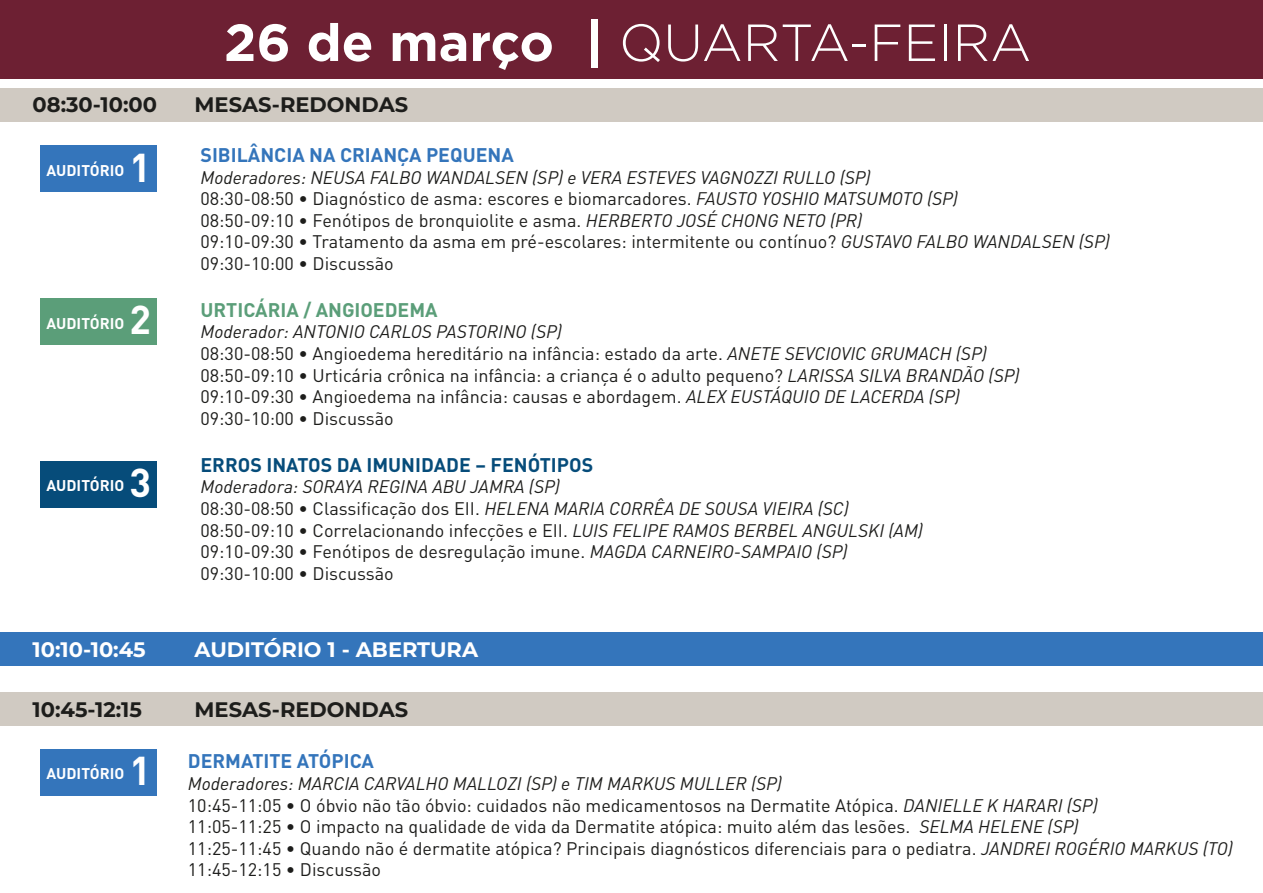
<style>
.page{position:relative;width:1263px;height:893px;background:#fff}
.page>*{position:absolute;margin:0;border:0;box-sizing:border-box;transform-origin:0 0}
.t1{font:300 52.05px "Gotham";color:#fff}
.t2{font:700 39.75px "DIN";color:#fff}
.t3{font:700 21px "Montserrat";color:#1d1d1b}
.t4{font:700 21px "Montserrat";color:#fff}
.t5{font:700 19.5px "DIN Pro";color:#3475bb}
.t6{font:700 19.5px "DIN Pro";color:#064c7a}
.t7{font:700 19.5px "DIN Pro";color:#5b9e79}
.t8{font:18px/21.6px "DIN Pro";color:#1d1d1b}
.t9{font:italic 18px/21.6px "DIN";color:#1d1d1b}
.t10{font:700 15.3px "DIN Pro";color:#fff}
.s1{font-weight:700}
.s2{font-family:"DIN";font-style:italic}
.s3{font-family:"DIN Pro";font-style:normal}
.s4{font-family:"DIN";font-size:39.75px;color:#fff}
</style>
<div class="page">
<div style="left:0;top:88px;width:1263px;height:33px;background:#d0cac2"></div>
<div style="left:0;top:0;width:1263px;height:79px;background:#6d2033"></div>
<div style="left:40px;top:146px;width:116px;height:46px;background:#3475bb"></div>
<div style="left:40px;top:299px;width:116px;height:46px;background:#5b9e79"></div>
<div style="left:40px;top:461px;width:116px;height:46px;background:#064c7a"></div>
<div style="left:40px;top:749px;width:116px;height:47px;background:#3475bb"></div>
<div style="left:0;top:692px;width:1263px;height:34px;background:#d0cac2"></div>
<div style="left:0;top:632px;width:1263px;height:34px;background:#3475bb"></div>
<h1 class="t1" style="left:224px;top:10px;width:809px"><span class="s1">26 de março |</span> QUARTA-FEIRA</h1>
<p class="t3" style="left:33px;top:90px;width:126px">08:30-10:00</p>
<p class="t3" style="left:195px;top:90px;width:215px">MESAS-REDONDAS</p>
<p class="t10" style="left:46px;top:160px;width:79px">AUDITÓRIO</p>
<h2 class="t2" style="left:129px;top:141px;width:23px">1</h2>
<p class="t10" style="left:46px;top:313px;width:79px">AUDITÓRIO</p>
<h2 class="t2" style="left:129px;top:294px;width:23px">2</h2>
<p class="t10" style="left:46px;top:475px;width:79px">AUDITÓRIO</p>
<h2 class="t2" style="left:129px;top:456px;width:23px">3</h2>
<p class="t5" style="left:200px;top:142px;width:315px">SIBILÂNCIA NA CRIANÇA PEQUENA</p>
<p class="t9" style="left:200px;top:166px;width:672px">Moderadores: NEUSA FALBO WANDALSEN (SP) e VERA ESTEVES VAGNOZZI RULLO (SP)</p>
<p class="t8" style="left:200px;top:187px;width:911px">08:30-08:50 • Diagnóstico de asma: escores e biomarcadores. <span class="s2">FAUSTO YOSHIO MATSUMOTO (SP)<br></span>08:50-09:10 • Fenótipos de bronquiolite e asma. <span class="s2">HERBERTO JOSÉ CHONG NETO (PR)<br></span>09:10-09:30 • Tratamento da asma em pré-escolares: intermitente ou contínuo? <span class="s2">GUSTAVO FALBO WANDALSEN (SP)<br></span>09:30-10:00 • Discussão</p>
<p class="t7" style="left:200px;top:297px;width:239px">URTICÁRIA / ANGIOEDEMA</p>
<p class="t9" style="left:200px;top:321px;width:363px">Moderador: ANTONIO CARLOS PASTORINO (SP)</p>
<p class="t8" style="left:200px;top:342px;width:821px">08:30-08:50 • Angioedema hereditário na infância: estado da arte. <span class="s2">ANETE SEVCIOVIC GRUMACH (SP)<br></span>08:50-09:10 • Urticária crônica na infância: a criança é o adulto pequeno? <span class="s2">LARISSA SILVA BRANDÃO (SP)<br></span>09:10-09:30 • Angioedema na infância: causas e abordagem. <span class="s2">ALEX EUSTÁQUIO DE LACERDA (SP)<br></span>09:30-10:00 • Discussão</p>
<p class="t6" style="left:200px;top:451px;width:394px">ERROS INATOS DA IMUNIDADE – FENÓTIPOS</p>
<p class="t9" style="left:200px;top:476px;width:650px">Moderadora: SORAYA REGINA ABU JAMRA (SP)<br><span class="s3">08:30-08:50 • Classificação dos EII.</span> HELENA MARIA CORRÊA DE SOUSA VIEIRA (SC)</p>
<p class="t8" style="left:200px;top:518px;width:724px">08:50-09:10 • Correlacionando infecções e EII. <span class="s2">LUIS FELIPE RAMOS BERBEL ANGULSKI (AM)<br></span>09:10-09:30 • Fenótipos de desregulação imune. <span class="s2">MAGDA CARNEIRO-SAMPAIO (SP)<br></span>09:30-10:00 • Discussão</p>
<p class="t4" style="left:33px;top:635px;width:115px">10:10-10:45</p>
<p class="t4" style="left:195px;top:635px;width:285px">AUDITÓRIO 1 - ABERTURA</p>
<p class="t3" style="left:33px;top:695px;width:111px">10:45-12:15</p>
<p class="t3" style="left:195px;top:695px;width:215px">MESAS-REDONDAS</p>
<p class="t10" style="left:46px;top:763px;width:79px">AUDITÓRIO</p>
<p class="t5" style="left:129px;top:748px;width:246px"><span class="s4">1</span> DERMATITE ATÓPICA</p>
<p class="t9" style="left:188px;top:772px;width:596px">Moderadores: MARCIA CARVALHO MALLOZI (SP) e TIM MARKUS MULLER (SP)</p>
<p class="t8" style="left:188px;top:794px;width:1047px">10:45-11:05 • O óbvio não tão óbvio: cuidados não medicamentosos na Dermatite Atópica. <span class="s2">DANIELLE K HARARI (SP)<br></span>11:05-11:25 • O impacto na qualidade de vida da Dermatite atópica: muito além das lesões. <span class="s2">SELMA HELENE (SP)<br></span>11:25-11:45 • Quando não é dermatite atópica? Principais diagnósticos diferenciais para o pediatra. <span class="s2">JANDREI ROGÉRIO MARKUS (TO)<br></span>11:45-12:15 • Discussão</p>
</div>
